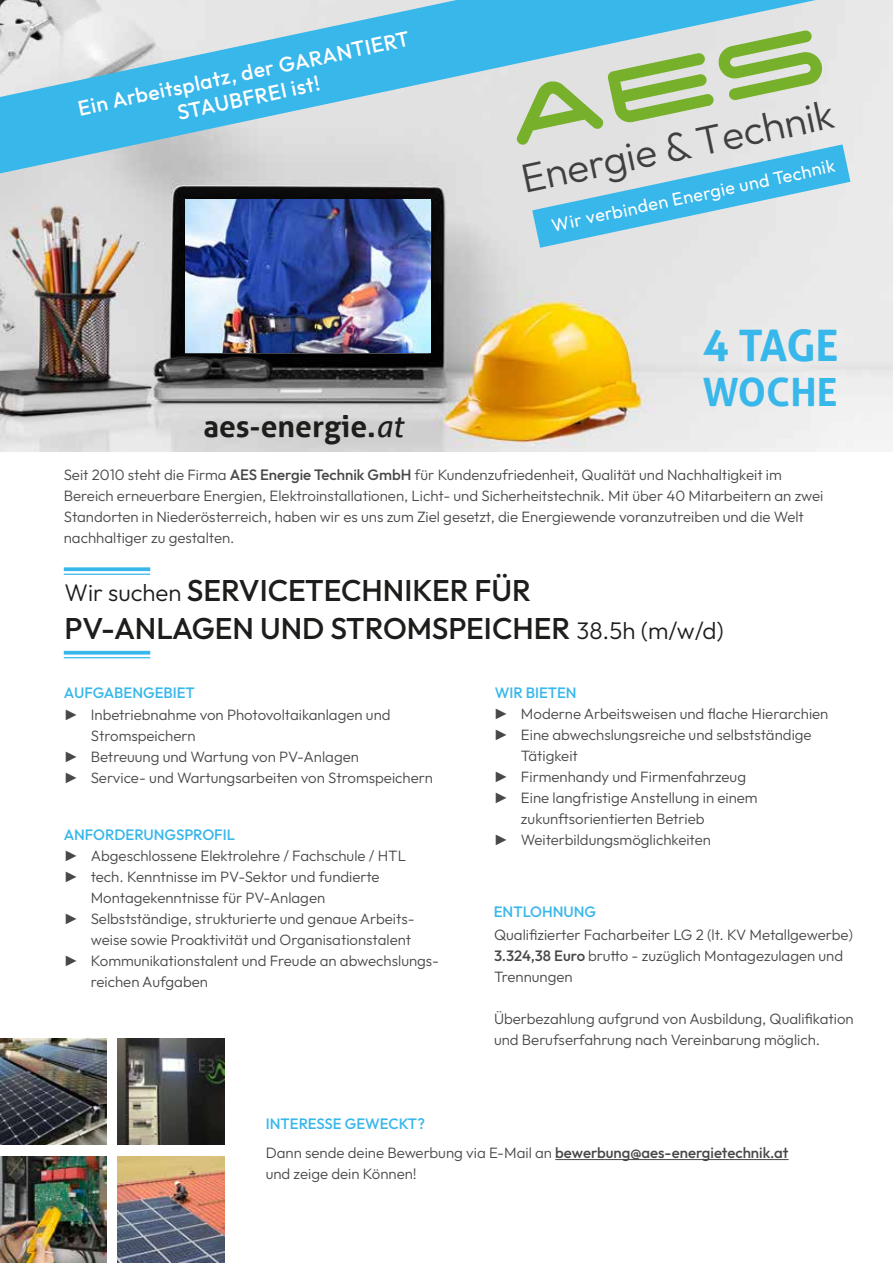
<style>
.page{position:relative;width:893px;height:1263px;background:#fff}
.page>*{position:absolute;margin:0;border:0;box-sizing:border-box;transform-origin:0 0}
.t1{font:700 43.5px "Aller";color:#38b7ea}
.t2{font:300 40.5px "Outfit";color:#3e3f3f}
.t3{font:700 39px "Aller";color:#38b7ea}
.t4{font:500 30px/37.5px "Outfit";color:#1d1d1b}
.t5{font:700 30px "Aller";color:#1d1d1b}
.t6{font:500 21px/25.2px "Outfit";color:#fff;text-align:center}
.t7{font:18px "Outfit";color:#fff}
.t8{font:300 15px/21px "Outfit";color:#494848}
.t9{font:500 15px "Outfit";color:#38b7ea}
.s1{font-weight:400;font-style:italic}
.s2{font-weight:500}
.s3{font-weight:300;font-size:24px}
.s4{font-family:"Arial";font-weight:400}
</style>
<div class="page">
<img style="left:0;top:0;width:893px;height:451px">
<svg style="left:64px;top:567px;width:86px;height:4px"></svg>
<hr style="left:64px;top:574px;width:86px;height:1px;background:#38b7ea">
<svg style="left:64px;top:651px;width:86px;height:4px"></svg>
<hr style="left:64px;top:657px;width:86px;height:1px;background:#38b7ea">
<img style="left:208px;top:215px;width:244px;height:153px">
<img style="left:185px;top:199px;width:246px;height:153px">
<img style="left:118px;top:1157px;width:106px;height:106px">
<img style="left:0;top:1038px;width:106px;height:106px">
<img style="left:0;top:1157px;width:106px;height:106px">
<img style="left:118px;top:1038px;width:106px;height:106px">
<hr style="left:555px;top:1159px;width:234px;height:1px;background:#494848">
<svg style="left:0;top:0;width:816px;height:173px;background:#8fcbe3"></svg>
<svg style="left:507px;top:29px;width:343px;height:219px;background:#c0dae4"></svg>
<h3 class="t6" style="left:76px;top:97px;width:340px;rotate:-12deg">Ein Arbeitsplatz, der GARANTIERT<br>STAUBFREI ist!</h3>
<h3 class="t5" style="left:203px;top:407px;width:201px">aes-energie.<span class="s1">at</span></h3>
<h2 class="t2" style="left:516px;top:154px;width:320px;rotate:-12deg">Energie &amp; Technik</h2>
<p class="t7" style="left:550px;top:214px;width:291px;rotate:-12deg">Wir verbinden Energie und Technik</p>
<h1 class="t1" style="left:703px;top:319px;width:138px">4 TAGE</h1>
<h3 class="t3" style="left:703px;top:368px;width:136px">WOCHE</h3>
<p class="t8" style="left:64px;top:465px;width:761px">Seit 2010 steht die Firma <span class="s2">AES Energie Technik GmbH</span> für Kundenzufriedenheit, Qualität und Nachhaltigkeit im Bereich erneuerbare Energien, Elektroinstallationen, Licht- und Sicherheitstechnik. Mit über 40 Mitarbeitern an zwei Standorten in Niederösterreich, haben wir es uns zum Ziel gesetzt, die Energiewende voranzutreiben und die Welt nachhaltiger zu gestalten.</p>
<h3 class="t4" style="left:65px;top:573px;width:661px"><span class="s3">Wir suchen</span> SERVICETECHNIKER FÜR<br>PV-ANLAGEN UND STROMSPEICHER <span class="s3">38.5h (m/w/d)</span></h3>
<p class="t9" style="left:64px;top:683px;width:132px">AUFGABENGEBIET</p>
<p class="t8" style="left:64px;top:704px;width:328px"><span class="s4">►</span> Inbetriebnahme von Photovoltaikanlagen und</p>
<p class="t8" style="left:91px;top:725px;width:106px">Stromspeichern</p>
<p class="t8" style="left:64px;top:746px;width:297px"><span class="s4">►</span> Betreuung und Wartung von PV-Anlagen</p>
<p class="t8" style="left:64px;top:767px;width:371px"><span class="s4">►</span> Service- und Wartungsarbeiten von Stromspeichern</p>
<p class="t9" style="left:64px;top:824px;width:173px">ANFORDERUNGSPROFIL</p>
<p class="t8" style="left:64px;top:846px;width:344px"><span class="s4">►</span> Abgeschlossene Elektrolehre / Fachschule / HTL</p>
<p class="t8" style="left:64px;top:867px;width:317px"><span class="s4">►</span> tech. Kenntnisse im PV-Sektor und fundierte</p>
<p class="t8" style="left:91px;top:888px;width:236px">Montagekenntnisse für PV-Anlagen</p>
<p class="t8" style="left:64px;top:909px;width:352px"><span class="s4">►</span> Selbstständige, strukturierte und genaue Arbeits-</p>
<p class="t8" style="left:91px;top:930px;width:322px">weise sowie Proaktivität und Organisationstalent</p>
<p class="t8" style="left:64px;top:951px;width:377px"><span class="s4">►</span> Kommunikationstalent und Freude an abwechslungs-</p>
<p class="t8" style="left:91px;top:972px;width:119px">reichen Aufgaben</p>
<p class="t9" style="left:266px;top:1114px;width:161px">INTERESSE GEWECKT?</p>
<p class="t9" style="left:495px;top:683px;width:83px">WIR BIETEN</p>
<p class="t8" style="left:494px;top:704px;width:336px"><span class="s4">►</span> Moderne Arbeitsweisen und flache Hierarchien</p>
<p class="t8" style="left:494px;top:725px;width:319px"><span class="s4">►</span> Eine abwechslungsreiche und selbstständige</p>
<p class="t8" style="left:521px;top:746px;width:58px">Tätigkeit</p>
<p class="t8" style="left:494px;top:767px;width:254px"><span class="s4">►</span> Firmenhandy und Firmenfahrzeug</p>
<p class="t8" style="left:494px;top:788px;width:265px"><span class="s4">►</span> Eine langfristige Anstellung in einem</p>
<p class="t8" style="left:521px;top:809px;width:185px">zukunftsorientierten Betrieb</p>
<p class="t8" style="left:494px;top:830px;width:218px"><span class="s4">►</span> Weiterbildungsmöglichkeiten</p>
<p class="t9" style="left:494px;top:902px;width:104px">ENTLOHNUNG</p>
<p class="t8" style="left:494px;top:924px;width:361px">Qualifizierter Facharbeiter LG 2 (lt. KV Metallgewerbe)<br><span class="s2">3.324,38 Euro</span> brutto - zuzüglich Montagezulagen und<br>Trennungen</p>
<p class="t8" style="left:494px;top:1008px;width:361px">Überbezahlung aufgrund von Ausbildung, Qualifikation und Berufserfahrung nach Vereinbarung möglich.</p>
<p class="t8" style="left:266px;top:1142px;width:524px">Dann sende deine Bewerbung via E-Mail an <span class="s2">bewerbung@aes-energietechnik.at </span>und zeige dein Können!</p>
</div>
